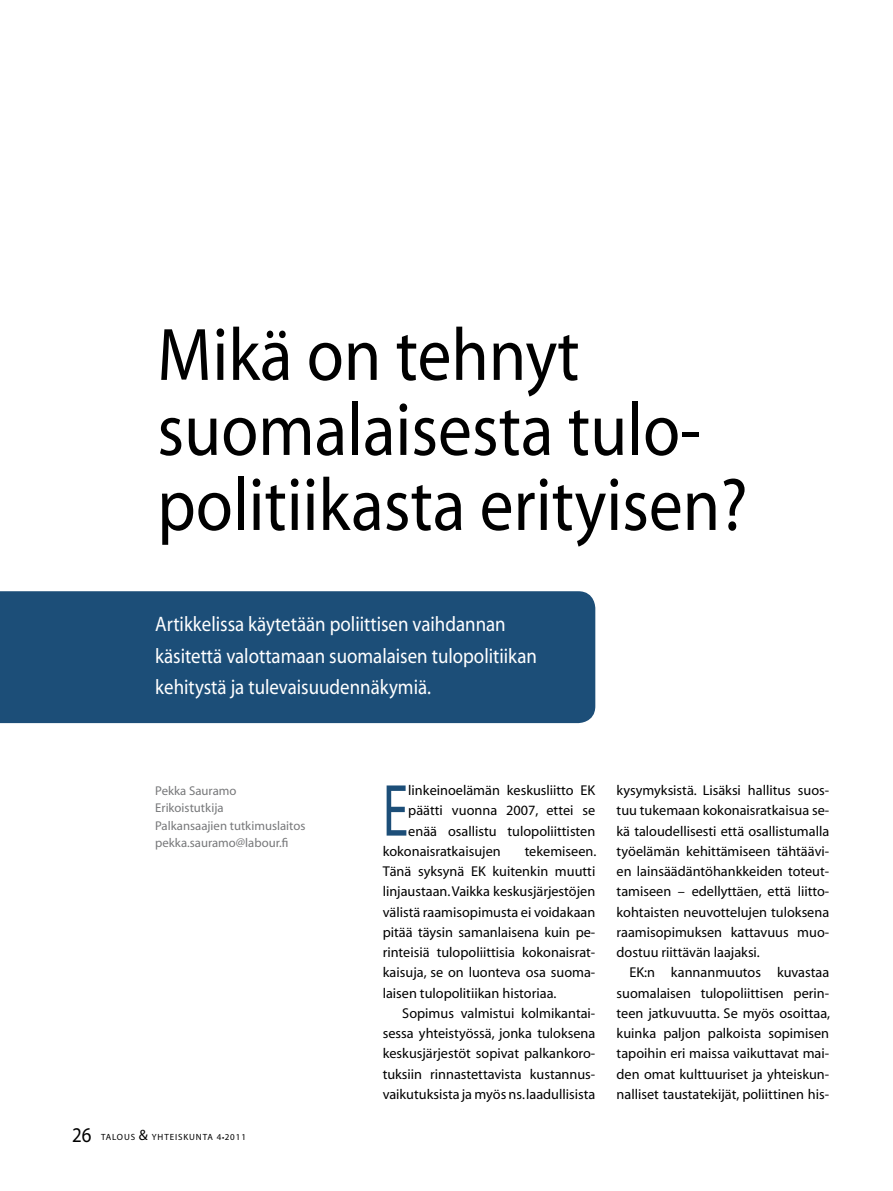
<style>
.page{position:relative;width:893px;height:1191px;background:#fff}
.page>*{position:absolute;margin:0;border:0;box-sizing:border-box;transform-origin:0 0}
.t1{font:75px/75px "Myriad";color:#000;scale:.9 1}
.t2{font:74.4px "Myriad";color:#1c4e78;scale:.7 1}
.t3{font:21px/31.5px "Myriad";color:#fff;scale:.9 1}
.t4{font:21px "Myriad";color:#000;scale:.9 1}
.t5{font:14.25px/20.2px "Myriad";color:#000;text-align:justify}
.t6{font:12.75px/17.2px "Myriad";color:#77787a}
.t7{font:9px "Myriad";letter-spacing:.1em;color:#000}
.s1{font-size:15px}
</style>
<div class="page">
<div style="left:0;top:591px;width:595px;height:132px;background:#1c4e78"></div>
<h1 class="t1" style="left:157px;top:320px;width:657px">Mikä on tehnyt suomalaisesta tulo&shy;politiikasta erityisen?</h1>
<h3 class="t3" style="left:155px;top:609px;width:426px">Artikkelissa käytetään poliittisen vaihdannan käsitettä valottamaan suomalaisen tulopolitiikan kehitystä ja tulevaisuudennäkymiä.</h3>
<p class="t6" style="left:155px;top:782px;width:152px">Pekka Sauramo<br>Erikoistutkija<br>Palkansaajien tutkimuslaitos pekka.sauramo@labour.fi</p>
<h3 class="t4" style="left:72px;top:1124px;width:23px">26</h3>
<p class="t7" style="left:101px;top:1133px;width:146px">TALOUS <span class="s1">&amp;</span> YHTEISKUNTA 4 ●2011</p>
<h2 class="t2" style="left:383px;top:773px;width:38px">E</h2>
<p class="t5" style="left:408px;top:781px;width:189px">linkeinoelämän keskusliitto EK</p>
<p class="t5" style="left:408px;top:801px;width:188px">päätti vuonna 2007, ettei se</p>
<p class="t5" style="left:408px;top:821px;width:188px">enää osallistu tulopoliittisten</p>
<p class="t5" style="left:383px;top:841px;width:120px">kokonaisratkaisujen</p>
<p class="t5" style="left:383px;top:841px;width:215px;text-indent:142px">tekemiseen.<br>Tä- nä syksynä EK kuitenkin muutti linjaustaan. Vaikka keskusjärjestöjen välistä raamisopimusta ei voidakaan pitää täysin samanlaisena kuin pe&shy;rinteisiä tulopoliittisia kokonaisrat&shy;kaisuja, se on luonteva osa suoma&shy;laisen tulopolitiikan historiaa.</p>
<p class="t5" style="left:383px;top:1003px;width:214px;text-indent:20px">Sopimus valmistui kolmikantai&shy;sessa yhteistyössä, jonka tuloksena keskusjärjestöt sopivat palkankoro&shy;tuksiin rinnastettavista kustannus&shy;vaikutuksista ja myös ns. laadullisista</p>
<p class="t5" style="left:617px;top:781px;width:214px">kysymyksistä. Lisäksi hallitus suos&shy;tuu tukemaan kokonaisratkaisua se&shy;kä taloudellisesti että osallistumalla työelämän kehittämiseen tähtäävi&shy;en lainsäädäntöhankkeiden toteut&shy;tamiseen – edellyttäen, että liitto&shy;kohtaisten neuvottelujen tuloksena raamisopimuksen kattavuus muo&shy;dostuu riittävän laajaksi.</p>
<p class="t5" style="left:617px;top:963px;width:215px;text-indent:13px">EK:n kannanmuutos kuvastaa suomalaisen tulopoliittisen perin&shy;teen jatkuvuutta. Se myös osoittaa, kuinka paljon palkoista sopimisen tapoihin eri maissa vaikuttavat mai&shy;den omat kulttuuriset ja yhteiskun&shy;nalliset taustatekijät, poliittinen his-</p>
</div>
